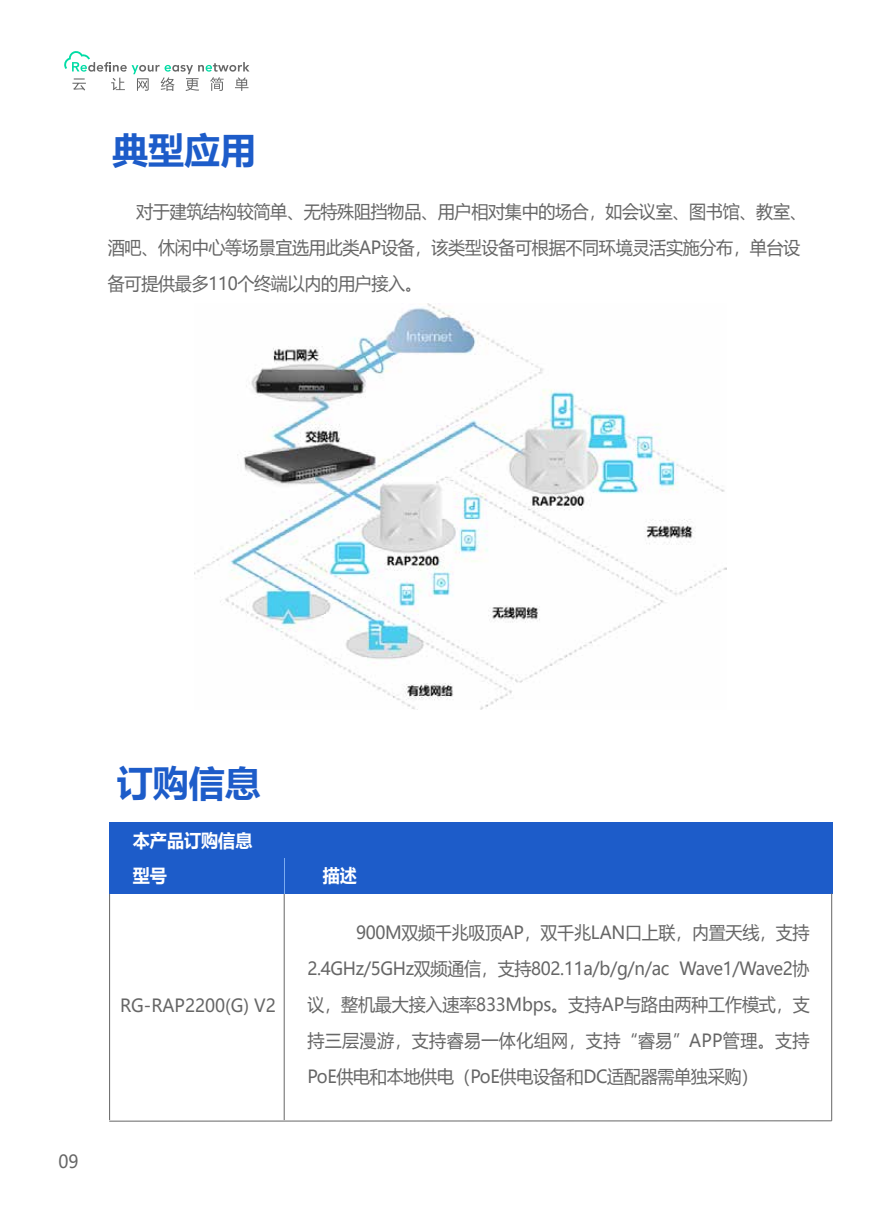
<style>
.page{position:relative;width:893px;height:1212px;background:#fff}
.page>*{position:absolute;margin:0;border:0;box-sizing:border-box;transform-origin:0 0}
.t1{font:700 36px "Microsoft Ya Hei";color:#1d5cc9}
.t2{font:18px/36px "Microsoft Ya Hei";letter-spacing:-.02em;color:#666;scale:.95 1}
.t3{font:18px "Microsoft Ya Hei";color:#666;scale:.95 1}
.t4{font:700 18px "Microsoft Ya Hei";color:#fff;scale:.95 1}
</style>
<div class="page">
<img style="left:195px;top:303px;width:531px;height:406px">
<svg style="left:64px;top:51px;width:185px;height:40px"></svg>
<hr style="left:109px;top:894px;width:1px;height:226px;background:#666">
<hr style="left:109px;top:1120px;width:723px;height:1px;background:#666">
<div style="left:109px;top:859px;width:724px;height:35px;background:#1d5cc9"></div>
<div style="left:109px;top:823px;width:724px;height:35px;background:#1d5cc9"></div>
<hr style="left:284px;top:894px;width:1px;height:226px;background:#666">
<hr style="left:284px;top:859px;width:1px;height:35px;background:#7babef">
<hr style="left:831px;top:893px;width:1px;height:228px;background:#666">
<h1 class="t1" style="left:112px;top:125px;width:145px">典型应用</h1>
<p class="t2" style="left:108px;top:193px;width:737px;text-indent:28px">对于建筑结构较简单、无特殊阻挡物品、用户相对集中的场合，如会议室、图书馆、教室、酒吧、休闲中心等场景宜选用此类AP设备，该类型设备可根据不同环境灵活实施分布，单台设备可提供最多110个终端以内的用户接入。</p>
<p class="t2" style="left:58px;top:1142px;width:23px">09</p>
<h1 class="t1" style="left:117px;top:758px;width:145px">订购信息</h1>
<p class="t4" style="left:133px;top:828px;width:127px">本产品订购信息</p>
<p class="t4" style="left:133px;top:863px;width:38px">型号</p>
<p class="t3" style="left:120px;top:993px;width:165px">RG-RAP2200(G) V2</p>
<p class="t4" style="left:323px;top:863px;width:38px">描述</p>
<p class="t2" style="left:307px;top:913px;width:530px;text-align:justify;text-indent:49px">900M双频千兆吸顶AP，双千兆LAN口上联，内置天线，支持2.4GHz/5GHz双频通信，支持802.11a/b/g/n/ac Wave1/Wave2协议，整机最大接入速率833Mbps。支持AP与路由两种工作模式，支持三层漫游，支持睿易一体化组网，支持“睿易”APP管理。支持PoE供电和本地供电（PoE供电设备和DC适配器需单独采购）</p>
</div>
